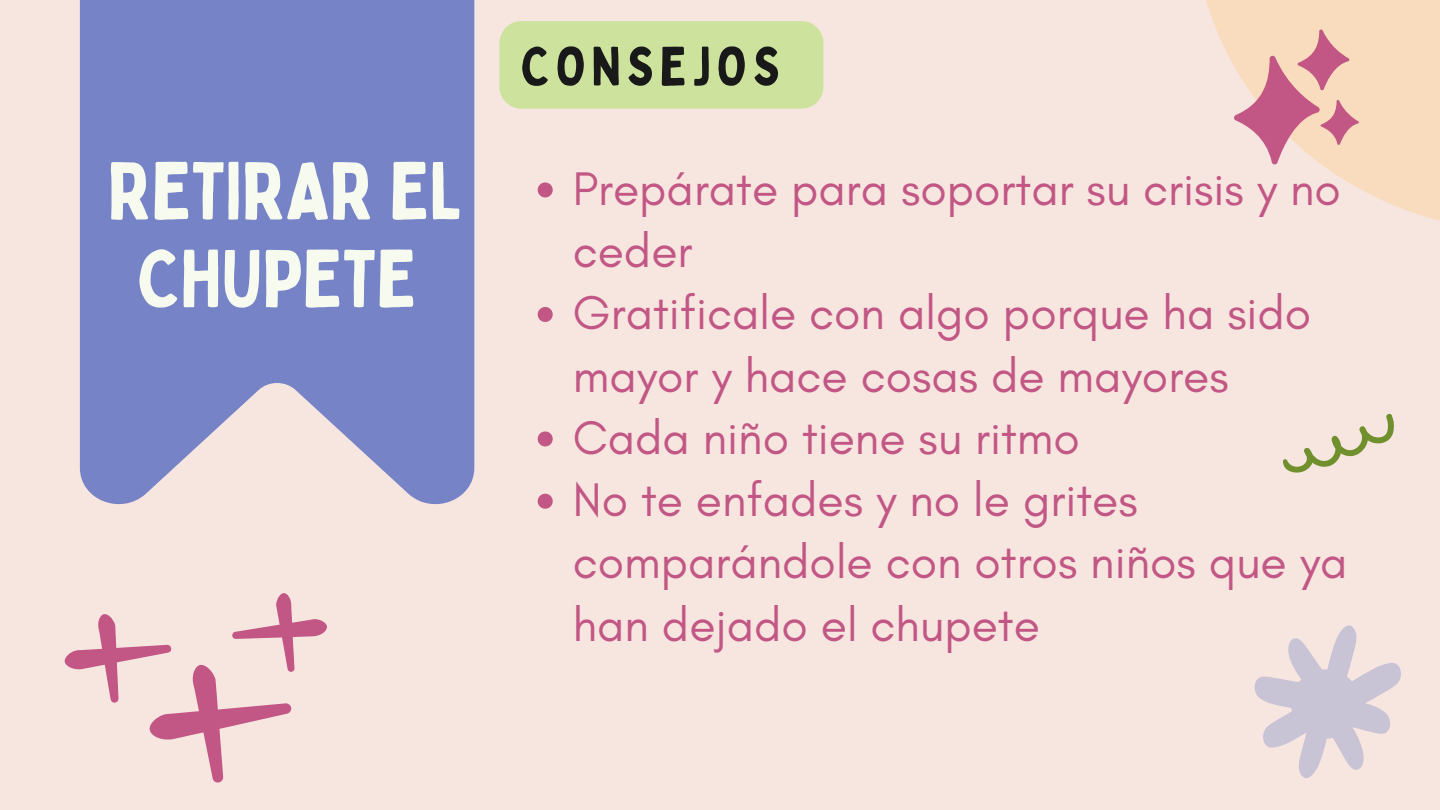
<style>
.page{position:relative;width:1440px;height:810px;background:#f7e6e0}
.page>*{position:absolute;margin:0;border:0;box-sizing:border-box;transform-origin:0 0}
.t1{font:80px/87.8px "Bobby Jones";color:#f6faef;text-align:center}
.t2{font:54px "Bobby Jones";letter-spacing:.1em;color:#191919}
.t3{font:48px/62.2px "Glacial Indifference";color:#c25785}
</style>
<div class="page">
<svg style="left:80px;top:0;width:394px;height:505px;background:#828cc8"></svg>
<div style="left:499px;top:21px;width:324px;height:88px;background:#cce29d;border-radius:22px"></div>
<svg style="left:538px;top:182px;width:15px;height:15px"></svg>
<svg style="left:538px;top:307px;width:15px;height:15px"></svg>
<svg style="left:538px;top:431px;width:15px;height:15px"></svg>
<svg style="left:538px;top:494px;width:15px;height:15px"></svg>
<svg style="left:64px;top:593px;width:263px;height:190px"></svg>
<svg style="left:1206px;top:0;width:234px;height:221px;fill:#f9dbbd"></svg>
<svg style="left:1234px;top:29px;width:125px;height:136px;background:#e7b2b0"></svg>
<svg style="left:1254px;top:625px;width:147px;height:153px"></svg>
<svg style="left:1283px;top:413px;width:111px;height:60px"></svg>
<p class="t1" style="left:108px;top:145px;width:356px">RETIRAR EL<br>CHUPETE</p>
<p class="t2" style="left:521px;top:32px;width:261px">CONSEJOS</p>
<p class="t3" style="left:573px;top:157px;width:770px">Prepárate para soportar su crisis y no ceder</p>
<h2 class="t3" style="left:573px;top:282px;width:740px">Gratificale con algo porque ha sido mayor y hace cosas de mayores</h2>
<h1 class="t3" style="left:573px;top:406px;width:509px">Cada niño tiene su ritmo</h1>
<p class="t3" style="left:573px;top:468px;width:776px">No te enfades y no le grites comparándole con otros niños que ya han dejado el chupete</p>
</div>
